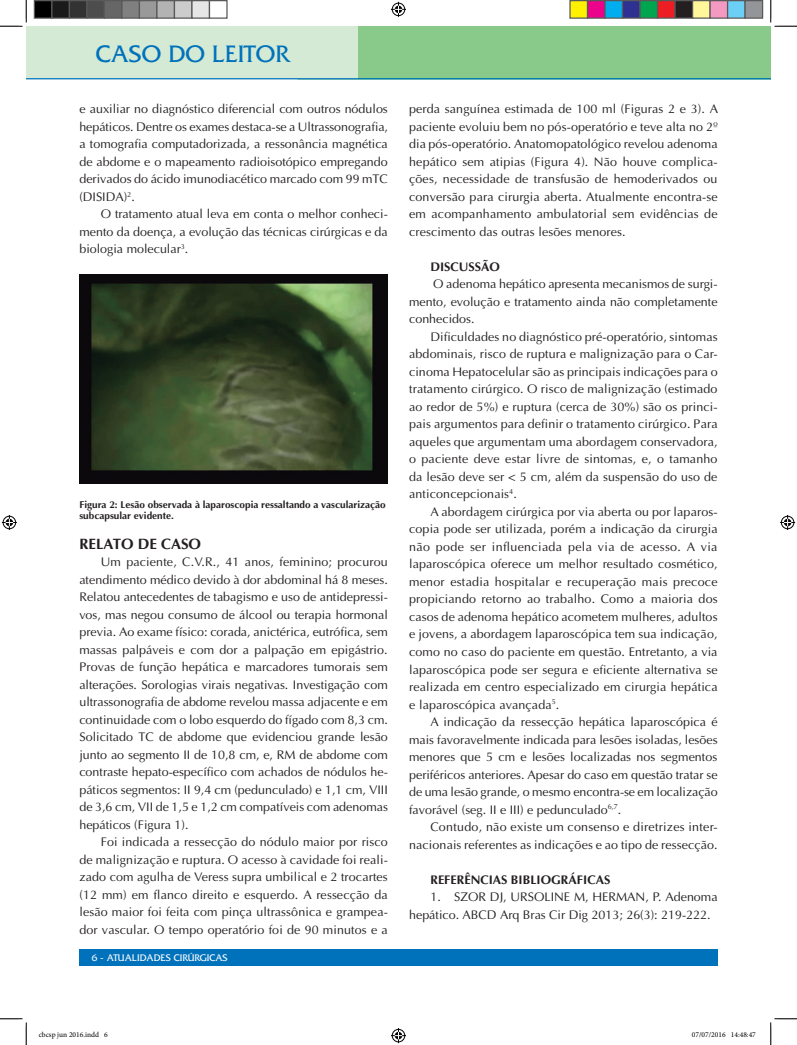
<style>
.page{position:relative;width:797px;height:1045px;background:#fff}
.page>*{position:absolute;margin:0;border:0;box-sizing:border-box;transform-origin:0 0}
.t1{font:25px "France";color:#0072bc}
.t2{font:700 15px "Ottawa";color:#231f20}
.t3{font:12.5px/17.5px "Ottawa";color:#231f20;text-align:justify}
.t4{font:700 12.5px "Ottawa";color:#231f20}
.t5{font:700 10px/11.2px "Ottawa";color:#231f20}
.t6{font:10px "France";color:#fff}
.t7{font:7.5px "Minion Pro";color:#000}
</style>
<div class="page">
<div style="left:26px;top:26px;width:332px;height:53px;background:#d5ead4"></div>
<hr style="left:26px;top:78px;width:744px;height:1px;background:#0072bc">
<div style="left:79px;top:949px;width:638px;height:16px;background:#0072bc"></div>
<img style="left:79px;top:274px;width:309px;height:210px">
<svg style="left:0;top:0;width:27px;height:27px"></svg>
<svg style="left:0;top:1018px;width:27px;height:27px"></svg>
<svg style="left:770px;top:1018px;width:27px;height:27px"></svg>
<svg style="left:297px;top:0;width:500px;height:79px"></svg>
<svg style="left:391px;top:1028px;width:15px;height:15px"></svg>
<svg style="left:2px;top:515px;width:15px;height:15px"></svg>
<svg style="left:780px;top:515px;width:15px;height:15px"></svg>
<div style="left:34px;top:1px;width:18px;height:17px;background:#000"></div>
<div style="left:34px;top:0;width:18px;height:19px;border:1px solid #595959"></div>
<div style="left:52px;top:1px;width:17px;height:17px;background:#1a1a1a"></div>
<div style="left:51px;top:0;width:19px;height:19px;border:1px solid #595959"></div>
<div style="left:69px;top:1px;width:18px;height:17px;background:#333"></div>
<div style="left:69px;top:0;width:19px;height:19px;border:1px solid #595959"></div>
<div style="left:87px;top:1px;width:17px;height:17px;background:#4d4d4d"></div>
<div style="left:86px;top:0;width:19px;height:19px;border:1px solid #595959"></div>
<div style="left:104px;top:1px;width:18px;height:17px;background:#666"></div>
<div style="left:104px;top:0;width:18px;height:19px;border:1px solid #595959"></div>
<div style="left:122px;top:1px;width:17px;height:17px;background:#808080"></div>
<div style="left:121px;top:0;width:19px;height:19px;border:1px solid #595959"></div>
<div style="left:139px;top:1px;width:18px;height:17px;background:#999"></div>
<div style="left:139px;top:0;width:19px;height:19px;border:1px solid #595959"></div>
<div style="left:157px;top:1px;width:17px;height:17px;background:#b3b3b3"></div>
<div style="left:156px;top:0;width:19px;height:19px;border:1px solid #595959"></div>
<div style="left:174px;top:1px;width:18px;height:17px;background:#ccc"></div>
<div style="left:174px;top:0;width:18px;height:19px;border:1px solid #595959"></div>
<div style="left:192px;top:1px;width:17px;height:17px;background:#e6e6e6"></div>
<div style="left:191px;top:0;width:19px;height:19px;border:1px solid #595959"></div>
<div style="left:209px;top:0;width:19px;height:19px;border:1px solid #595959"></div>
<div style="left:570px;top:1px;width:17px;height:17px;background:#fff101"></div>
<div style="left:569px;top:0;width:19px;height:19px;border:1px solid #595959"></div>
<div style="left:587px;top:1px;width:18px;height:17px;background:#ed028c"></div>
<div style="left:587px;top:0;width:18px;height:19px;border:1px solid #595959"></div>
<div style="left:605px;top:1px;width:17px;height:17px;background:#00aeef"></div>
<div style="left:604px;top:0;width:19px;height:19px;border:1px solid #595959"></div>
<div style="left:622px;top:1px;width:18px;height:17px;background:#2e3092"></div>
<div style="left:622px;top:0;width:18px;height:19px;border:1px solid #595959"></div>
<div style="left:640px;top:1px;width:17px;height:17px;background:#00a54f"></div>
<div style="left:639px;top:0;width:19px;height:19px;border:1px solid #595959"></div>
<div style="left:657px;top:1px;width:18px;height:17px;background:#ee1d23"></div>
<div style="left:657px;top:0;width:18px;height:19px;border:1px solid #595959"></div>
<div style="left:675px;top:1px;width:17px;height:17px;background:#231f20"></div>
<div style="left:674px;top:0;width:19px;height:19px;border:1px solid #595959"></div>
<div style="left:692px;top:1px;width:18px;height:17px;background:#fff79a"></div>
<div style="left:692px;top:0;width:18px;height:19px;border:1px solid #595959"></div>
<div style="left:710px;top:1px;width:17px;height:17px;background:#f499c2"></div>
<div style="left:709px;top:0;width:19px;height:19px;border:1px solid #595959"></div>
<div style="left:727px;top:1px;width:18px;height:17px;background:#6bcff6"></div>
<div style="left:727px;top:0;width:18px;height:19px;border:1px solid #595959"></div>
<div style="left:745px;top:1px;width:17px;height:17px;background:#939598"></div>
<div style="left:744px;top:0;width:19px;height:19px;border:1px solid #595959"></div>
<h1 class="t1" style="left:96px;top:40px;width:194px">CASO DO LEITOR</h1>
<p class="t3" style="left:79px;top:100px;width:310px">e auxiliar no diagnóstico diferencial com outros nódulos hepáticos. Dentre os exames destaca-se a Ultrassonografia, a tomografia computadorizada, a ressonância magnética de abdome e o mapeamento radioisotópico empregando derivados do ácido imunodiacético marcado com 99 mTC (DISIDA)<sup>2</sup>.</p>
<p class="t3" style="left:79px;top:205px;width:310px;text-indent:21px">O tratamento atual leva em conta o melhor conheci&shy;mento da doença, a evolução das técnicas cirúrgicas e da biologia molecular<sup>3</sup>.</p>
<p class="t5" style="left:79px;top:498px;width:308px">Figura 2: Lesão observada à laparoscopia ressaltando a vascularização subcapsular evidente.</p>
<p class="t2" style="left:79px;top:534px;width:123px">RELATO DE CASO</p>
<p class="t3" style="left:79px;top:553px;width:310px;text-indent:21px">Um paciente, C.V.R., 41 anos, feminino; procurou atendimento médico devido à dor abdominal há 8 meses.<br>Relatou antecedentes de tabagismo e uso de antidepressi&shy;vos, mas negou consumo de álcool ou terapia hormonal previa. Ao exame físico: corada, anictérica, eutrófica, sem massas palpáveis e com dor a palpação em epigástrio.<br>Provas de função hepática e marcadores tumorais sem alterações. Sorologias virais negativas. Investigação com ultrassonografia de abdome revelou massa adjacente e em continuidade com o lobo esquerdo do fígado com 8,3 cm.<br>Solicitado TC de abdome que evidenciou grande lesão junto ao segmento II de 10,8 cm, e, RM de abdome com contraste hepato-específico com achados de nódulos he&shy;páticos segmentos: II 9,4 cm (pedunculado) e 1,1 cm, VIII de 3,6 cm, VII de 1,5 e 1,2 cm compatíveis com adenomas hepáticos (Figura 1).</p>
<p class="t3" style="left:79px;top:833px;width:310px;text-indent:21px">Foi indicada a ressecção do nódulo maior por risco de malignização e ruptura. O acesso à cavidade foi reali&shy;zado com agulha de Veress supra umbilical e 2 trocartes (12 mm) em flanco direito e esquerdo. A ressecção da lesão maior foi feita com pinça ultrassônica e grampea&shy;dor vascular. O tempo operatório foi de 90 minutos e a</p>
<p class="t6" style="left:92px;top:952px;width:137px">6 - ATUALIDADES CIRÚRGICAS</p>
<p class="t3" style="left:409px;top:100px;width:310px">perda sanguínea estimada de 100 ml (Figuras 2 e 3). A paciente evoluiu bem no pós-operatório e teve alta no 2º dia pós-operatório. Anatomopatológico revelou adenoma hepático sem atipias (Figura 4). Não houve complica&shy;ções, necessidade de transfusão de hemoderivados ou conversão para cirurgia aberta. Atualmente encontra-se em acompanhamento ambulatorial sem evidências de crescimento das outras lesões menores.</p>
<p class="t4" style="left:430px;top:259px;width:71px">DISCUSSÃO</p>
<p class="t3" style="left:409px;top:275px;width:310px;text-indent:24px">O adenoma hepático apresenta mecanismos de surgi&shy;mento, evolução e tratamento ainda não completamente conhecidos.</p>
<p class="t3" style="left:409px;top:328px;width:310px;text-indent:21px">Dificuldades no diagnóstico pré-operatório, sintomas abdominais, risco de ruptura e malignização para o Car&shy;cinoma Hepatocelular são as principais indicações para o tratamento cirúrgico. O risco de malignização (estimado ao redor de 5%) e ruptura (cerca de 30%) são os princi&shy;pais argumentos para definir o tratamento cirúrgico. Para aqueles que argumentam uma abordagem conservadora, o paciente deve estar livre de sintomas, e, o tamanho da lesão deve ser &lt; 5 cm, além da suspensão do uso de anticoncepcionais<sup>4</sup>.</p>
<p class="t3" style="left:409px;top:503px;width:310px;text-indent:21px">A abordagem cirúrgica por via aberta ou por laparos&shy;copia pode ser utilizada, porém a indicação da cirurgia não pode ser influenciada pela via de acesso. A via laparoscópica oferece um melhor resultado cosmético, menor estadia hospitalar e recuperação mais precoce propiciando retorno ao trabalho. Como a maioria dos casos de adenoma hepático acometem mulheres, adultos e jovens, a abordagem laparoscópica tem sua indicação, como no caso do paciente em questão. Entretanto, a via laparoscópica pode ser segura e eficiente alternativa se realizada em centro especializado em cirurgia hepática e laparoscópica avançada<sup>5</sup>.</p>
<p class="t3" style="left:409px;top:713px;width:310px;text-indent:21px">A indicação da ressecção hepática laparoscópica é mais favoravelmente indicada para lesões isoladas, lesões menores que 5 cm e lesões localizadas nos segmentos periféricos anteriores. Apesar do caso em questão tratar se de uma lesão grande, o mesmo encontra-se em localização favorável (seg. II e III) e pedunculado<sup>6,7</sup>.</p>
<p class="t3" style="left:409px;top:818px;width:310px;text-align:right">Contudo, não existe um consenso e diretrizes inter&shy;nacionais referentes as indicações e ao tipo de ressecção.</p>
<p class="t4" style="left:430px;top:871px;width:181px">REFERÊNCIAS BIBLIOGRÁFICAS</p>
<p class="t3" style="left:409px;top:888px;width:310px;text-indent:21px">1. SZOR DJ, URSOLINE M, HERMAN, P. Adenoma hepático. ABCD Arq Bras Cir Dig 2013; 26(3): 219-222.</p>
<p class="t7" style="left:39px;top:1030px;width:71px">cbcsp jun 2016.indd 6</p>
<p class="t7" style="left:692px;top:1030px;width:65px">07/07/2016 14:48:47</p>
</div>
